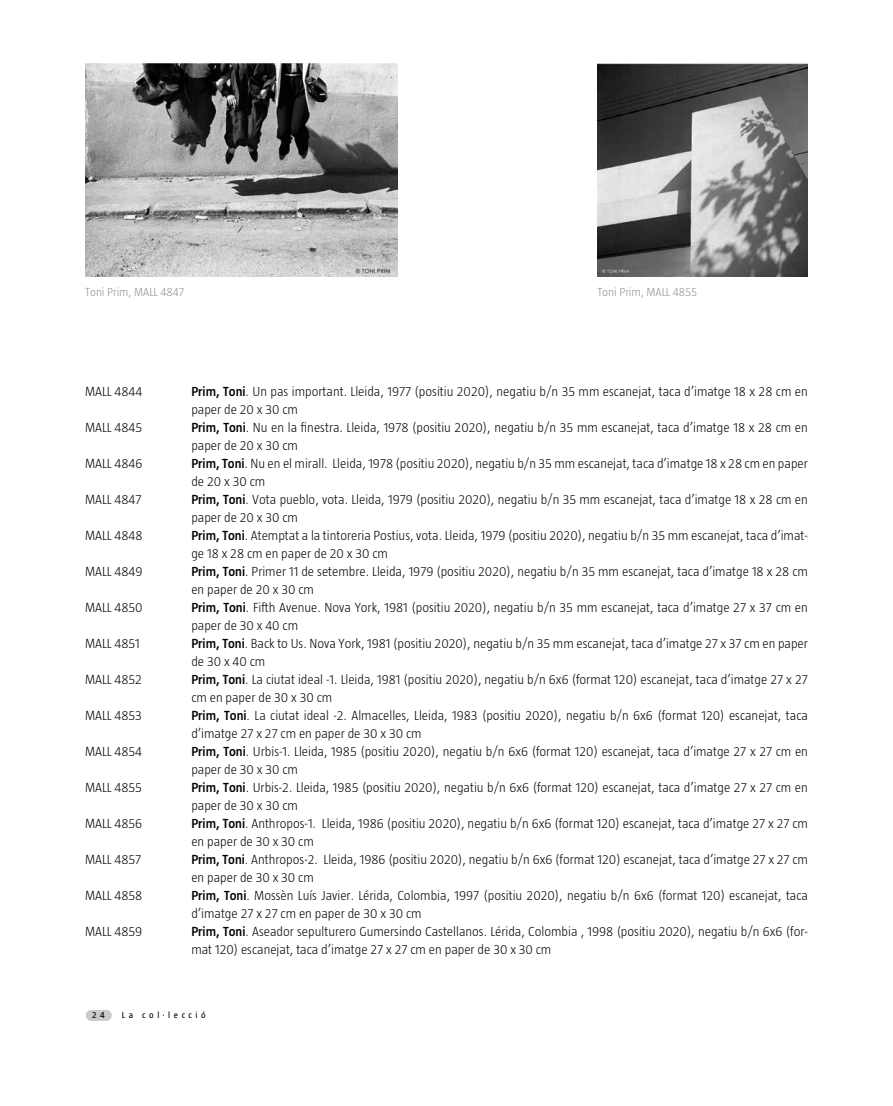
<style>
.page{position:relative;width:893px;height:1106px;background:#fff}
.page>*{position:absolute;margin:0;border:0;box-sizing:border-box;transform-origin:0 0}
.t1{font:300 13.5px/18px "Taz";color:#000}
.t2{font:300 12px "Taz";color:#919195}
.t3{font:9px "Taz";letter-spacing:.4em;color:#000}
.s1{font-weight:600}
</style>
<div class="page">
<div style="left:86px;top:1009px;width:26px;height:11px;background:#c9cacc;border-radius:5px"></div>
<img style="left:85px;top:64px;width:313px;height:212px">
<img style="left:597px;top:64px;width:211px;height:212px">
<p class="t2" style="left:85px;top:286px;width:101px">Toni Prim, MALL 4847</p>
<p class="t2" style="left:597px;top:286px;width:101px">Toni Prim, MALL 4855</p>
<p class="t1" style="left:85px;top:382px;width:59px">MALL 4844</p>
<p class="t1" style="left:191px;top:382px;width:618px"><span class="s1">Prim, Toni</span>. Un pas important. Lleida, 1977 (positiu 2020), negatiu b/n 35 mm escanejat, taca d’imatge 18 x 28 cm en paper de 20 x 30 cm</p>
<p class="t1" style="left:85px;top:418px;width:59px">MALL 4845</p>
<p class="t1" style="left:191px;top:418px;width:618px"><span class="s1">Prim, Toni</span>. Nu en la finestra. Lleida, 1978 (positiu 2020), negatiu b/n 35 mm escanejat, taca d’imatge 18 x 28 cm en paper de 20 x 30 cm</p>
<p class="t1" style="left:85px;top:454px;width:59px">MALL 4846</p>
<p class="t1" style="left:191px;top:454px;width:618px"><span class="s1">Prim, Toni</span>. Nu en el mirall. Lleida, 1978 (positiu 2020), negatiu b/n 35 mm escanejat, taca d’imatge 18 x 28 cm en paper de 20 x 30 cm</p>
<p class="t1" style="left:85px;top:490px;width:58px">MALL 4847</p>
<p class="t1" style="left:191px;top:490px;width:618px"><span class="s1">Prim, Toni</span>. Vota pueblo, vota. Lleida, 1979 (positiu 2020), negatiu b/n 35 mm escanejat, taca d’imatge 18 x 28 cm en paper de 20 x 30 cm</p>
<p class="t1" style="left:85px;top:526px;width:59px">MALL 4848</p>
<p class="t1" style="left:191px;top:526px;width:618px"><span class="s1">Prim, Toni</span>. Atemptat a la tintoreria Postius, vota. Lleida, 1979 (positiu 2020), negatiu b/n 35 mm escanejat, taca d’imat&shy;ge 18 x 28 cm en paper de 20 x 30 cm</p>
<p class="t1" style="left:85px;top:562px;width:59px">MALL 4849</p>
<p class="t1" style="left:191px;top:562px;width:618px"><span class="s1">Prim, Toni</span>. Primer 11 de setembre. Lleida, 1979 (positiu 2020), negatiu b/n 35 mm escanejat, taca d’imatge 18 x 28 cm en paper de 20 x 30 cm</p>
<p class="t1" style="left:85px;top:598px;width:59px">MALL 4850</p>
<p class="t1" style="left:191px;top:598px;width:618px"><span class="s1">Prim, Toni</span>. Fifth Avenue. Nova York, 1981 (positiu 2020), negatiu b/n 35 mm escanejat, taca d’imatge 27 x 37 cm en paper de 30 x 40 cm</p>
<p class="t1" style="left:85px;top:634px;width:56px">MALL 4851</p>
<p class="t1" style="left:191px;top:634px;width:618px"><span class="s1">Prim, Toni</span>. Back to Us. Nova York, 1981 (positiu 2020), negatiu b/n 35 mm escanejat, taca d’imatge 27 x 37 cm en paper de 30 x 40 cm</p>
<p class="t1" style="left:85px;top:670px;width:58px">MALL 4852</p>
<p class="t1" style="left:191px;top:670px;width:618px"><span class="s1">Prim, Toni</span>. La ciutat ideal -1. Lleida, 1981 (positiu 2020), negatiu b/n 6x6 (format 120) escanejat, taca d’imatge 27 x 27 cm en paper de 30 x 30 cm</p>
<p class="t1" style="left:85px;top:706px;width:58px">MALL 4853</p>
<p class="t1" style="left:191px;top:706px;width:618px"><span class="s1">Prim, Toni</span>. La ciutat ideal -2. Almacelles, Lleida, 1983 (positiu 2020), negatiu b/n 6x6 (format 120) escanejat, taca d’imatge 27 x 27 cm en paper de 30 x 30 cm</p>
<p class="t1" style="left:85px;top:742px;width:59px">MALL 4854</p>
<p class="t1" style="left:191px;top:742px;width:618px"><span class="s1">Prim, Toni</span>. Urbis-1. Lleida, 1985 (positiu 2020), negatiu b/n 6x6 (format 120) escanejat, taca d’imatge 27 x 27 cm en paper de 30 x 30 cm</p>
<p class="t1" style="left:85px;top:778px;width:58px">MALL 4855</p>
<p class="t1" style="left:191px;top:778px;width:618px"><span class="s1">Prim, Toni</span>. Urbis-2. Lleida, 1985 (positiu 2020), negatiu b/n 6x6 (format 120) escanejat, taca d’imatge 27 x 27 cm en paper de 30 x 30 cm</p>
<p class="t1" style="left:85px;top:814px;width:59px">MALL 4856</p>
<p class="t1" style="left:191px;top:814px;width:618px"><span class="s1">Prim, Toni</span>. Anthropos-1. Lleida, 1986 (positiu 2020), negatiu b/n 6x6 (format 120) escanejat, taca d’imatge 27 x 27 cm en paper de 30 x 30 cm</p>
<p class="t1" style="left:85px;top:850px;width:58px">MALL 4857</p>
<p class="t1" style="left:191px;top:850px;width:618px"><span class="s1">Prim, Toni</span>. Anthropos-2. Lleida, 1986 (positiu 2020), negatiu b/n 6x6 (format 120) escanejat, taca d’imatge 27 x 27 cm en paper de 30 x 30 cm</p>
<p class="t1" style="left:85px;top:886px;width:59px">MALL 4858</p>
<p class="t1" style="left:191px;top:886px;width:618px"><span class="s1">Prim, Toni</span>. Mossèn Luís Javier. Lérida, Colombia, 1997 (positiu 2020), negatiu b/n 6x6 (format 120) escanejat, taca d’imatge 27 x 27 cm en paper de 30 x 30 cm</p>
<p class="t1" style="left:85px;top:922px;width:59px">MALL 4859</p>
<p class="t1" style="left:191px;top:922px;width:618px"><span class="s1">Prim, Toni</span>. Aseador sepulturero Gumersindo Castellanos. Lérida, Colombia , 1998 (positiu 2020), negatiu b/n 6x6 (for&shy;mat 120) escanejat, taca d’imatge 27 x 27 cm en paper de 30 x 30 cm</p>
<p class="t3" style="left:92px;top:1010px;width:14px">2 4</p>
<p class="t3" style="left:122px;top:1010px;width:85px">La col·lecció</p>
</div>
